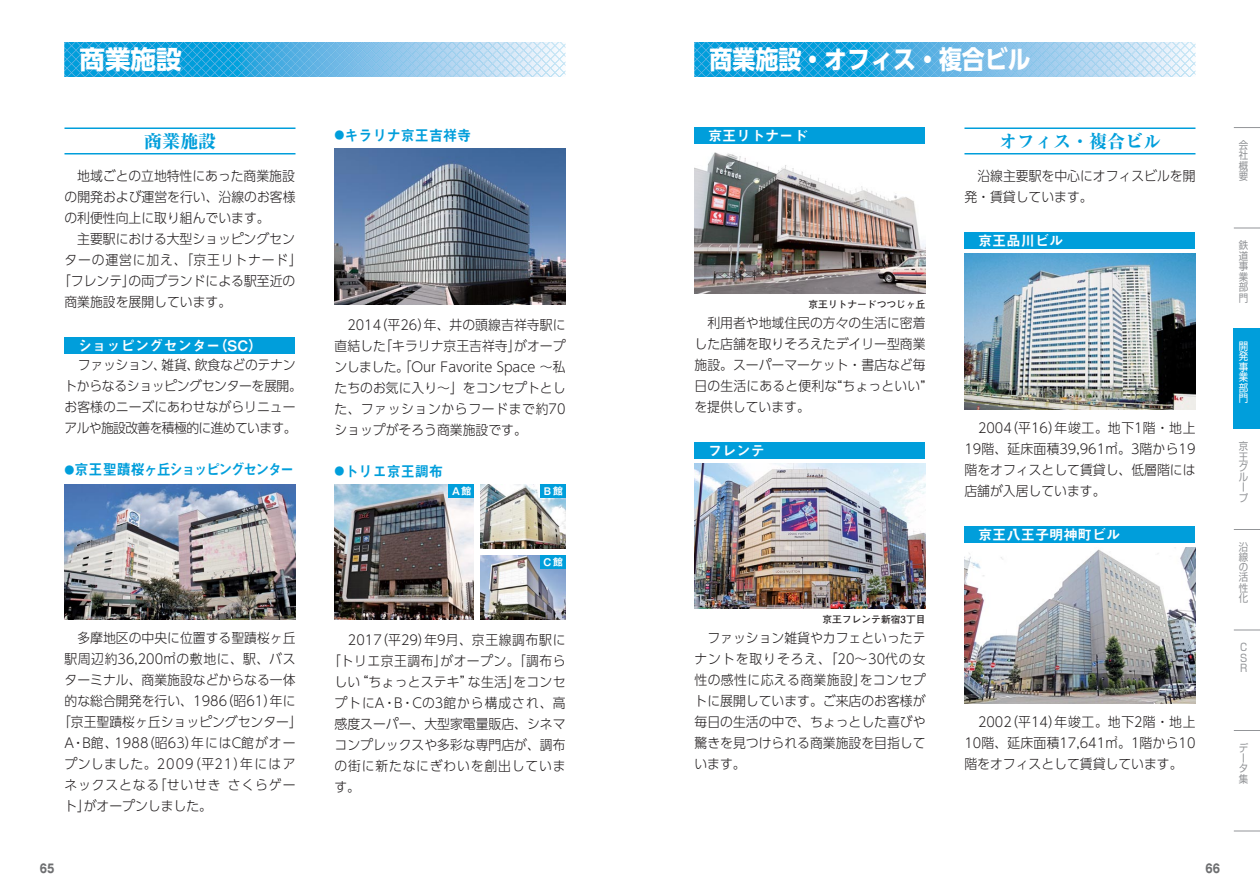
<style>
.page{position:relative;width:1260px;height:894px;background:#fff}
.page>*{position:absolute;margin:0;border:0;box-sizing:border-box;transform-origin:0 0}
.t1{font:700 25.5px "UD Shin Go Pr 6 N";color:#fff;scale:.9 1}
.t2{font:700 25.5px "UD Shin Go Pr 6 N";color:#fff}
.t3{font:800 18px "Ryumin Pr 6 N";color:#009edb}
.t4{font:15px "Midashi Go Pr 6 N MB31";letter-spacing:-.125em;color:#009edb;scale:.94 1}
.t5{font:15px "Midashi Go Pr 6 N MB31";color:#009edb;scale:.94 1}
.t6{font:14.25px "Midashi Go Pr 6 N MB31";color:#fff}
.t7{font:300 13.5px/21px "UD Shin Go Pr 6 N";color:#231f20;text-align:justify;scale:.95 1}
.t8{font:300 13.5px/21px "UD Shin Go Pr 6 N";letter-spacing:-.025em;color:#231f20;text-align:center;scale:.95 1}
.t9{font:300 13.5px "UD Shin Go Pr 6 N";letter-spacing:.065em;color:#231f20;scale:.95 1}
.t10{font:300 13.5px "UD Shin Go Pr 6 N";letter-spacing:.075em;color:#231f20;scale:.95 1}
.t11{font:300 13.5px "UD Shin Go Pr 6 N";letter-spacing:.045em;color:#231f20;scale:.95 1}
.t12{font:300 13.5px "UD Shin Go Pr 6 N";letter-spacing:.035em;color:#231f20;scale:.95 1}
.t13{font:300 13.5px "UD Shin Go Pr 6 N";letter-spacing:.02em;color:#231f20;scale:.95 1}
.t14{font:700 12px "Gothic MB101 Pr 6 N";color:#6d6e70;scale:.8 1}
.t15{font:10.5px/10.4px "Shin Go Pr 6 Regular 90 pv RKSJ V";color:#939598;text-align:justify;scale:.9 1}
.t16{font:10.5px/10.5px "Shin Go Pr 6 Regular 90 pv RKSJ V";color:#fff;text-align:justify;scale:.9 1}
.t17{font:10.5px "Midashi Go Pr 6 N MB31";color:#fff}
.t18{font:700 9.75px "Futo Go B101 Pr 6 N";color:#231f20}
.s1{font-size:10.5px}
</style>
<div class="page">
<svg style="left:64px;top:42px;width:502px;height:34px;background:#66bbe6"></svg>
<div style="left:964px;top:232px;width:232px;height:17px;background:#009edb"></div>
<div style="left:964px;top:526px;width:232px;height:17px;background:#009edb"></div>
<div style="left:1234px;top:328px;width:26px;height:101px;background:#009edb"></div>
<svg style="left:1234px;top:529px;width:26px;height:1px"></svg>
<svg style="left:1234px;top:730px;width:26px;height:1px"></svg>
<svg style="left:1234px;top:630px;width:26px;height:1px"></svg>
<svg style="left:1234px;top:228px;width:26px;height:1px"></svg>
<svg style="left:1234px;top:127px;width:26px;height:1px"></svg>
<svg style="left:1234px;top:831px;width:26px;height:1px"></svg>
<svg style="left:694px;top:42px;width:502px;height:34px;background:#66bbe6"></svg>
<div style="left:64px;top:338px;width:232px;height:16px;background:#009edb"></div>
<div style="left:694px;top:442px;width:232px;height:17px;background:#009edb"></div>
<div style="left:694px;top:128px;width:232px;height:16px;background:#009edb"></div>
<hr style="left:64px;top:128px;width:232px;height:1px;background:#009edb">
<hr style="left:64px;top:153px;width:232px;height:1px;background:#009edb">
<img style="left:64px;top:484px;width:232px;height:136px">
<img style="left:694px;top:464px;width:232px;height:145px">
<img style="left:334px;top:148px;width:232px;height:156px">
<img style="left:694px;top:152px;width:232px;height:142px">
<img style="left:964px;top:548px;width:232px;height:156px">
<hr style="left:964px;top:128px;width:232px;height:1px;background:#009edb">
<hr style="left:964px;top:153px;width:232px;height:1px;background:#009edb">
<img style="left:964px;top:254px;width:232px;height:156px">
<img style="left:334px;top:484px;width:140px;height:136px">
<div style="left:448px;top:484px;width:26px;height:14px;background:#009edb"></div>
<img style="left:480px;top:484px;width:86px;height:65px">
<div style="left:540px;top:484px;width:26px;height:14px;background:#009edb"></div>
<img style="left:480px;top:555px;width:86px;height:65px">
<div style="left:540px;top:555px;width:26px;height:13px;background:#009edb"></div>
<h1 class="t2" style="left:80px;top:50px;width:103px">商業施設</h1>
<h1 class="t1" style="left:710px;top:50px;width:359px">商業施設・オフィス・複合ビル</h1>
<h2 class="t3" style="left:144px;top:134px;width:73px">商業施設</h2>
<p class="t5" style="left:335px;top:129px;width:147px"><span class="s1">●</span>キラリナ京王吉祥寺</p>
<p class="t6" style="left:708px;top:130px;width:101px">京王リトナード</p>
<p class="t7" style="left:65px;top:168px;width:245px;text-indent:13px">地域ごとの立地特性にあった商業施設の開発および運営を行い、沿線のお客様の利便性向上に取り組んでいます。</p>
<p class="t7" style="left:77px;top:231px;width:231px">主要駅における大型ショッピングセン</p>
<p class="t9" style="left:65px;top:255px;width:251px">ターの運営に加え、「京王リトナード」</p>
<p class="t7" style="left:58px;top:273px;width:251px">「フレンテ」の両ブランドによる駅至近の</p>
<p class="t7" style="left:65px;top:294px;width:177px">商業施設を展開しています。</p>
<p class="t6" style="left:78px;top:340px;width:186px">ショッピングセンター（SC）</p>
<p class="t8" style="left:65px;top:357px;width:251px">ファッション、雑貨、飲食などのテナン<br>トからなるショッピングセンターを展開。お客様のニーズにあわせながらリニューアルや施設改善を積極的に進めています。</p>
<p class="t4" style="left:65px;top:464px;width:246px"><span class="s1">●</span>京王聖蹟桜ヶ丘ショッピングセンター</p>
<p class="t7" style="left:77px;top:630px;width:231px">多摩地区の中央に位置する聖蹟桜ヶ丘</p>
<p class="t11" style="left:65px;top:654px;width:245px">駅周辺約36,200㎡の敷地に、駅、バス</p>
<p class="t7" style="left:65px;top:672px;width:245px">ターミナル、商業施設などからなる一体</p>
<p class="t7" style="left:65px;top:693px;width:245px">的な総合開発を行い、1986（昭61）年に</p>
<p class="t7" style="left:58px;top:714px;width:258px">「京王聖蹟桜ヶ丘ショッピングセンター」</p>
<p class="t7" style="left:65px;top:735px;width:245px">A・B館、1988（昭63）年にはC館がオー</p>
<p class="t10" style="left:65px;top:759px;width:245px">プンしました。2009（平21）年にはア</p>
<p class="t9" style="left:65px;top:780px;width:245px">ネックスとなる「せいせきさくらゲー</p>
<p class="t7" style="left:65px;top:798px;width:157px">ト」がオープンしました。</p>
<p class="t7" style="left:335px;top:316px;width:245px;text-indent:13px">2014（平26）年、井の頭線吉祥寺駅に直結した「キラリナ京王吉祥寺」がオープンしました。「Our Favorite Space ～私たちのお気に入り～」をコンセプトとした、ファッションからフードまで約70ショップがそろう商業施設です。</p>
<p class="t5" style="left:335px;top:465px;width:117px"><span class="s1">●</span>トリエ京王調布</p>
<p class="t17" style="left:451px;top:487px;width:22px">Ａ館</p>
<p class="t17" style="left:542px;top:487px;width:22px">Ｂ館</p>
<p class="t17" style="left:542px;top:558px;width:22px">Ｃ館</p>
<p class="t7" style="left:348px;top:631px;width:231px">2017（平29）年9月、京王線調布駅に</p>
<p class="t12" style="left:328px;top:656px;width:251px">「トリエ京王調布」がオープン。「調布ら</p>
<p class="t13" style="left:335px;top:677px;width:245px">しい“ちょっとステキ”な生活」をコンセ</p>
<p class="t10" style="left:335px;top:698px;width:245px">プトにA・B・Cの3館から構成され、高</p>
<p class="t7" style="left:335px;top:715px;width:245px">感度スーパー、大型家電量販店、シネマ</p>
<p class="t7" style="left:335px;top:736px;width:245px">コンプレックスや多彩な専門店が、調布</p>
<p class="t9" style="left:335px;top:761px;width:245px">の街に新たなにぎわいを創出していま</p>
<p class="t7" style="left:335px;top:778px;width:29px">す。</p>
<p class="t18" style="left:808px;top:300px;width:118px">京王リトナードつつじヶ丘</p>
<p class="t7" style="left:695px;top:315px;width:245px;text-indent:13px">利用者や地域住民の方々の生活に密着した店舗を取りそろえたデイリー型商業施設。スーパーマーケット・書店など毎日の生活にあると便利な“ちょっといい”を提供しています。</p>
<p class="t6" style="left:708px;top:445px;width:58px">フレンテ</p>
<p class="t18" style="left:823px;top:615px;width:104px">京王フレンテ新宿3丁目</p>
<p class="t7" style="left:695px;top:630px;width:245px;text-indent:13px">ファッション雑貨やカフェといったテナントを取りそろえ、「20～30代の女性の感性に応える商業施設」をコンセプトに展開しています。ご来店のお客様が毎日の生活の中で、ちょっとした喜びや驚きを見つけられる商業施設を目指しています。</p>
<h2 class="t3" style="left:999px;top:134px;width:163px">オフィス・複合ビル</h2>
<p class="t7" style="left:965px;top:168px;width:245px;text-indent:13px">沿線主要駅を中心にオフィスビルを開発・賃貸しています。</p>
<p class="t6" style="left:978px;top:235px;width:87px">京王品川ビル</p>
<p class="t7" style="left:965px;top:420px;width:245px;text-indent:14px">2004（平16）年竣工。地下1階・地上19階、延床面積39,961㎡。3階から19階をオフィスとして賃貸し、低層階には店舗が入居しています。</p>
<p class="t6" style="left:978px;top:529px;width:144px">京王八王子明神町ビル</p>
<p class="t7" style="left:965px;top:714px;width:245px;text-indent:14px">2002（平14）年竣工。地下2階・地上10階、延床面積17,641㎡。1階から10階をオフィスとして賃貸しています。</p>
<p class="t15" style="left:1239px;top:141px;width:12px">会社概要</p>
<p class="t15" style="left:1239px;top:241px;width:12px">鉄道事業部門</p>
<p class="t16" style="left:1239px;top:342px;width:12px">開発事業部門</p>
<p class="t15" style="left:1239px;top:443px;width:12px;text-align:left">京王グループ</p>
<p class="t15" style="left:1239px;top:543px;width:12px">沿線の活性化</p>
<p class="t15" style="left:1240px;top:643px;width:9px">C S R</p>
<p class="t15" style="left:1239px;top:744px;width:12px;text-align:left">データ集</p>
<p class="t14" style="left:40px;top:864px;width:20px">65</p>
<p class="t14" style="left:1205px;top:864px;width:20px">66</p>
</div>
